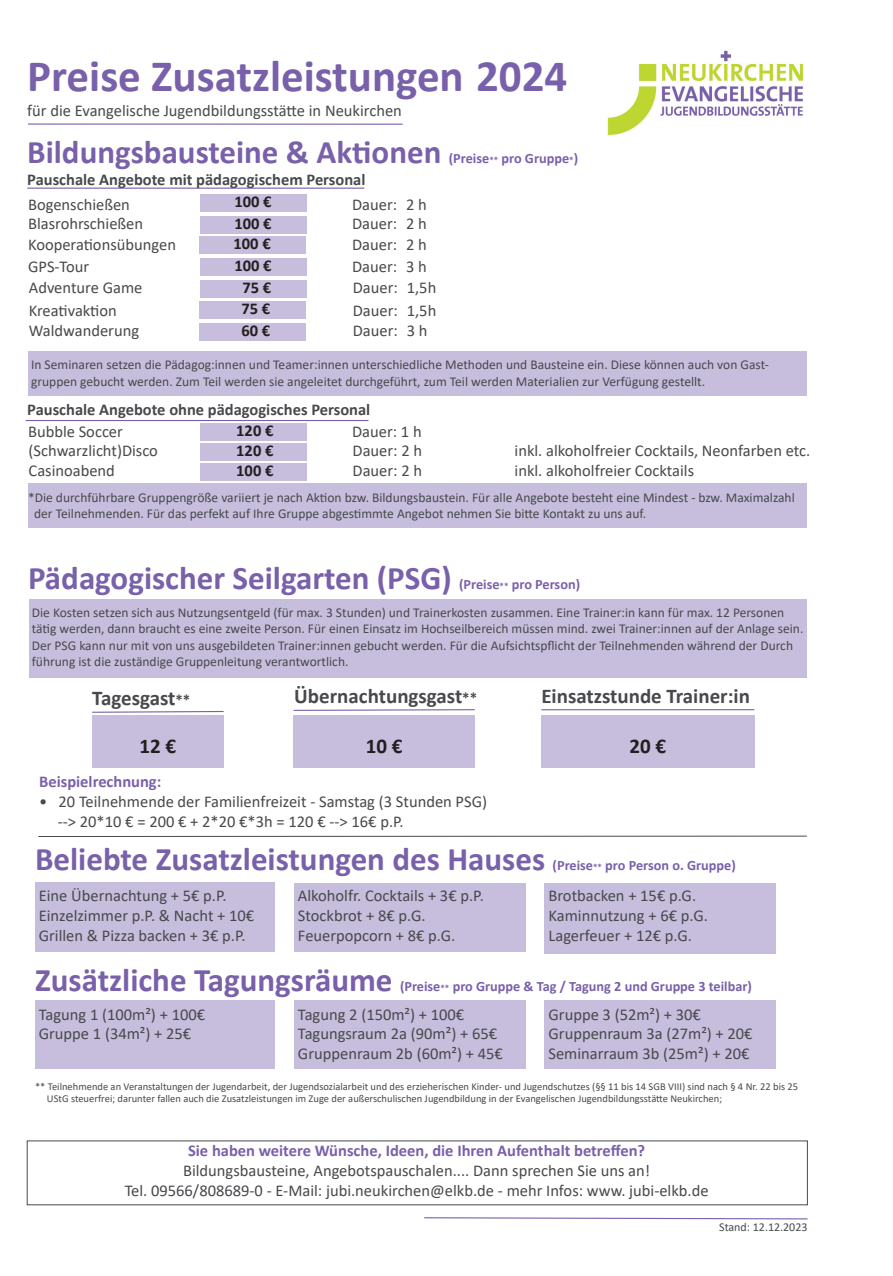
<style>
.page{position:relative;width:893px;height:1276px;background:#fff}
.page>*{position:absolute;margin:0;border:0;box-sizing:border-box;transform-origin:0 0}
.t1{font:700 45px "Calibri";color:#7960aa}
.t2{font:700 33px "Calibri";color:#7960aa}
.t3{font:700 21px "Calibri";color:#47494c}
.t4{font:700 21px "Calibri";color:#231f20}
.t5{font:16.5px "Calibri";color:#47494c}
.t6{font:700 16.5px "Calibri";color:#47494c}
.t7{font:700 16.5px "Calibri";color:#7960aa}
.t8{font:700 16.5px "Calibri";color:#231f20}
.t9{font:700 14.25px "Calibri";color:#7960aa}
.t10{font:13.5px "Calibri";color:#47494c}
.t11{font:12px "Calibri";color:#47494c}
.t12{font:10.5px "Calibri";color:#47494c}
.s1{font-size:9px}
.s2{font-size:15px}
</style>
<div class="page">
<div style="left:28px;top:351px;width:778px;height:44px;background:#c7bedd"></div>
<hr style="left:27px;top:188px;width:337px;height:1px;background:#7960aa">
<div style="left:200px;top:194px;width:106px;height:17px;background:#c7bedd"></div>
<div style="left:200px;top:216px;width:106px;height:17px;background:#c7bedd"></div>
<div style="left:199px;top:237px;width:106px;height:17px;background:#c7bedd"></div>
<div style="left:200px;top:259px;width:106px;height:17px;background:#c7bedd"></div>
<div style="left:200px;top:280px;width:106px;height:17px;background:#c7bedd"></div>
<hr style="left:28px;top:123px;width:375px;height:2px;background:#7960aa">
<div style="left:200px;top:424px;width:106px;height:17px;background:#c7bedd"></div>
<div style="left:200px;top:443px;width:106px;height:17px;background:#c7bedd"></div>
<div style="left:199px;top:323px;width:106px;height:17px;background:#c7bedd"></div>
<div style="left:199px;top:302px;width:106px;height:17px;background:#c7bedd"></div>
<hr style="left:26px;top:420px;width:342px;height:1px;background:#7960aa">
<img style="left:607px;top:50px;width:197px;height:86px">
<div style="left:29px;top:599px;width:778px;height:78px;background:#c7bedd"></div>
<hr style="left:541px;top:709px;width:213px;height:1px;background:#7960aa">
<svg style="left:92px;top:711px;width:132px;height:2px"></svg>
<div style="left:541px;top:715px;width:213px;height:53px;background:#c7bedd"></div>
<svg style="left:424px;top:1217px;width:384px;height:3px"></svg>
<div style="left:200px;top:463px;width:106px;height:17px;background:#c7bedd"></div>
<div style="left:28px;top:483px;width:778px;height:45px;background:#c7bedd"></div>
<svg style="left:293px;top:709px;width:182px;height:2px"></svg>
<div style="left:294px;top:715px;width:181px;height:53px;background:#c7bedd"></div>
<div style="left:92px;top:715px;width:132px;height:53px;background:#c7bedd"></div>
<div style="left:35px;top:882px;width:240px;height:69px;background:#c7bedd"></div>
<div style="left:294px;top:883px;width:231px;height:68px;background:#c7bedd"></div>
<div style="left:545px;top:883px;width:231px;height:70px;background:#c7bedd"></div>
<div style="left:35px;top:1000px;width:240px;height:68px;background:#c7bedd"></div>
<div style="left:294px;top:1000px;width:231px;height:68px;background:#c7bedd"></div>
<div style="left:545px;top:1000px;width:231px;height:68px;background:#c7bedd"></div>
<hr style="left:38px;top:836px;width:769px;height:1px;background:#47494c">
<p class="t1" style="left:27px;top:44px;width:542px">Preise Zusatzleistungen 2024</p>
<p class="t5" style="left:27px;top:99px;width:376px">für die Evangelische Jugendbildungsstätte in Neukirchen</p>
<p class="t2" style="left:27px;top:128px;width:416px">Bildungsbausteine &amp; Aktionen</p>
<p class="t6" style="left:27px;top:168px;width:340px">Pauschale Angebote mit pädagogischem Personal</p>
<p class="t5" style="left:28px;top:193px;width:103px">Bogenschießen</p>
<p class="t5" style="left:352px;top:193px;width:76px">Dauer: 2 h</p>
<p class="t5" style="left:28px;top:212px;width:117px">Blasrohrschießen</p>
<p class="t5" style="left:352px;top:212px;width:76px">Dauer: 2 h</p>
<p class="t5" style="left:28px;top:233px;width:149px">Kooperationsübungen</p>
<p class="t5" style="left:352px;top:233px;width:76px">Dauer: 2 h</p>
<p class="t5" style="left:28px;top:255px;width:63px">GPS-Tour</p>
<p class="t5" style="left:352px;top:255px;width:76px">Dauer: 3 h</p>
<p class="t8" style="left:234px;top:190px;width:39px">100 €</p>
<p class="t8" style="left:234px;top:211px;width:39px">100 €</p>
<p class="t8" style="left:234px;top:232px;width:39px">100 €</p>
<p class="t8" style="left:234px;top:254px;width:39px">100 €</p>
<p class="t8" style="left:242px;top:275px;width:30px">75 €</p>
<p class="t5" style="left:29px;top:276px;width:115px">Adventure Game</p>
<p class="t5" style="left:353px;top:276px;width:85px">Dauer: 1,5h</p>
<p class="t8" style="left:241px;top:297px;width:30px">75 €</p>
<p class="t5" style="left:29px;top:299px;width:90px">Kreativaktion</p>
<p class="t5" style="left:353px;top:299px;width:85px">Dauer: 1,5h</p>
<p class="t5" style="left:29px;top:319px;width:112px">Waldwanderung</p>
<p class="t5" style="left:353px;top:319px;width:76px">Dauer: 3 h</p>
<p class="t8" style="left:241px;top:318px;width:30px">60 €</p>
<p class="t9" style="left:449px;top:148px;width:131px">(Preise<span class="s1">**</span> pro Gruppe<span class="s1">*</span>)</p>
<p class="t10" style="left:31px;top:355px;width:739px">In Seminaren setzen die Pädagog:innen und Teamer:innen unterschiedliche Methoden und Bausteine ein. Diese können auch von Gast-</p>
<p class="t10" style="left:31px;top:372px;width:676px">gruppen gebucht werden. Zum Teil werden sie angeleitet durchgeführt, zum Teil werden Materialien zur Verfügung gestellt.</p>
<p class="t6" style="left:27px;top:398px;width:345px">Pauschale Angebote ohne pädagogisches Personal</p>
<p class="t8" style="left:236px;top:419px;width:39px">120 €</p>
<p class="t8" style="left:236px;top:439px;width:39px">120 €</p>
<p class="t5" style="left:28px;top:420px;width:96px">Bubble Soccer</p>
<p class="t5" style="left:352px;top:420px;width:71px">Dauer: 1 h</p>
<p class="t5" style="left:29px;top:439px;width:131px">(Schwarzlicht)Disco</p>
<p class="t5" style="left:353px;top:439px;width:71px">Dauer: 2 h</p>
<p class="t5" style="left:515px;top:439px;width:297px">inkl. alkoholfreier Cocktails, Neonfarben etc.</p>
<p class="t5" style="left:29px;top:459px;width:88px">Casinoabend</p>
<p class="t8" style="left:236px;top:458px;width:39px">100 €</p>
<p class="t5" style="left:353px;top:459px;width:71px">Dauer: 2 h</p>
<p class="t5" style="left:515px;top:459px;width:181px">inkl. alkoholfreier Cocktails</p>
<p class="t10" style="left:28px;top:488px;width:768px">*Die durchführbare Gruppengröße variiert je nach Aktion bzw. Bildungsbaustein. Für alle Angebote besteht eine Mindest - bzw. Maximalzahl</p>
<p class="t10" style="left:34px;top:504px;width:613px">der Teilnehmenden. Für das perfekt auf Ihre Gruppe abgestimmte Angebot nehmen Sie bitte Kontakt zu uns auf.</p>
<p class="t2" style="left:28px;top:555px;width:425px">Pädagogischer Seilgarten (PSG)</p>
<p class="t9" style="left:459px;top:574px;width:122px">(Preise<span class="s1">**</span> pro Person)</p>
<p class="t10" style="left:32px;top:603px;width:754px">Die Kosten setzen sich aus Nutzungsentgeld (für max. 3 Stunden) und Trainerkosten zusammen. Eine Trainer:in kann für max. 12 Personen</p>
<p class="t10" style="left:32px;top:619px;width:773px">tätig werden, dann braucht es eine zweite Person. Für einen Einsatz im Hochseilbereich müssen mind. zwei Trainer:innen auf der Anlage sein.</p>
<p class="t10" style="left:32px;top:636px;width:763px">Der PSG kann nur mit von uns ausgebildeten Trainer:innen gebucht werden. Für die Aufsichtspflicht der Teilnehmenden während der Durch</p>
<p class="t10" style="left:32px;top:652px;width:318px">führung ist die zuständige Gruppenleitung verantwortlich.</p>
<p class="t3" style="left:92px;top:683px;width:100px">Tagesgast<span class="s2">**</span></p>
<p class="t3" style="left:541px;top:681px;width:210px">Einsatzstunde Trainer:in</p>
<p class="t3" style="left:294px;top:681px;width:184px">Übernachtungsgast<span class="s2">**</span></p>
<p class="t4" style="left:140px;top:731px;width:38px">12 €</p>
<p class="t4" style="left:366px;top:731px;width:38px">10 €</p>
<p class="t7" style="left:39px;top:769px;width:124px">Beispielrechnung:</p>
<p class="t5" style="left:39px;top:790px;width:449px">• 20 Teilnehmende der Familienfreizeit - Samstag (3 Stunden PSG)</p>
<p class="t5" style="left:58px;top:809px;width:347px">--&gt; 20*10 € = 200 € + 2*20 €*3h = 120 € --&gt; 16€ p.P.</p>
<p class="t2" style="left:35px;top:836px;width:512px">Beliebte Zusatzleistungen des Hauses</p>
<p class="t4" style="left:629px;top:731px;width:38px">20 €</p>
<p class="t9" style="left:553px;top:855px;width:185px">(Preise<span class="s1">**</span> pro Person o. Gruppe)</p>
<p class="t5" style="left:39px;top:884px;width:189px">Eine Übernachtung + 5€ p.P.</p>
<p class="t5" style="left:39px;top:904px;width:217px">Einzelzimmer p.P. &amp; Nacht + 10€</p>
<p class="t5" style="left:39px;top:923px;width:208px">Grillen &amp; Pizza backen + 3€ p.P.</p>
<p class="t5" style="left:298px;top:884px;width:187px">Alkoholfr. Cocktails + 3€ p.P.</p>
<p class="t5" style="left:298px;top:904px;width:129px">Stockbrot + 8€ p.G.</p>
<p class="t5" style="left:298px;top:923px;width:159px">Feuerpopcorn + 8€ p.G.</p>
<p class="t5" style="left:548px;top:884px;width:149px">Brotbacken + 15€ p.G.</p>
<p class="t5" style="left:548px;top:904px;width:161px">Kaminnutzung + 6€ p.G.</p>
<p class="t5" style="left:548px;top:924px;width:145px">Lagerfeuer + 12€ p.G.</p>
<p class="t2" style="left:35px;top:956px;width:359px">Zusätzliche Tagungsräume</p>
<p class="t9" style="left:400px;top:976px;width:353px">(Preise<span class="s1">**</span> pro Gruppe &amp; Tag / Tagung 2 und Gruppe 3 teilbar)</p>
<p class="t5" style="left:548px;top:1002px;width:154px">Gruppe 3 (52m²) + 30€</p>
<p class="t5" style="left:548px;top:1022px;width:206px">Gruppenraum 3a (27m²) + 20€</p>
<p class="t5" style="left:548px;top:1042px;width:202px">Seminarraum 3b (25m²) + 20€</p>
<p class="t12" style="left:35px;top:1079px;width:765px">** Teilnehmende an Veranstaltungen der Jugendarbeit, der Jugendsozialarbeit und des erzieherischen Kinder- und Jugendschutzes (§§ 11 bis 14 SGB VIII) sind nach § 4 Nr. 22 bis 25</p>
<p class="t12" style="left:47px;top:1091px;width:677px">UStG steuerfrei; darunter fallen auch die Zusatzleistungen im Zuge der außerschulischen Jugendbildung in der Evangelischen Jugendbildungsstätte Neukirchen;</p>
<p class="t5" style="left:39px;top:1002px;width:168px">Tagung 1 (100m²) + 100€</p>
<p class="t5" style="left:39px;top:1022px;width:154px">Gruppe 1 (34m²) + 25€</p>
<p class="t5" style="left:298px;top:1002px;width:168px">Tagung 2 (150m²) + 100€</p>
<p class="t5" style="left:298px;top:1022px;width:201px">Tagungsraum 2a (90m²) + 65€</p>
<p class="t5" style="left:298px;top:1042px;width:206px">Gruppenraum 2b (60m²) + 45€</p>
<p class="t7" style="left:188px;top:1139px;width:459px">Sie haben weitere Wünsche, Ideen, die Ihren Aufenthalt betreffen?</p>
<p class="t5" style="left:183px;top:1159px;width:469px">Bildungsbausteine, Angebotspauschalen.... Dann sprechen Sie uns an!</p>
<p class="t5" style="left:125px;top:1179px;width:585px">Tel. 09566/808689-0 - E-Mail: jubi.neukirchen@elkb.de - mehr Infos: www. jubi-elkb.de</p>
<p class="t11" style="left:719px;top:1218px;width:90px">Stand: 12.12.2023</p>
</div>
